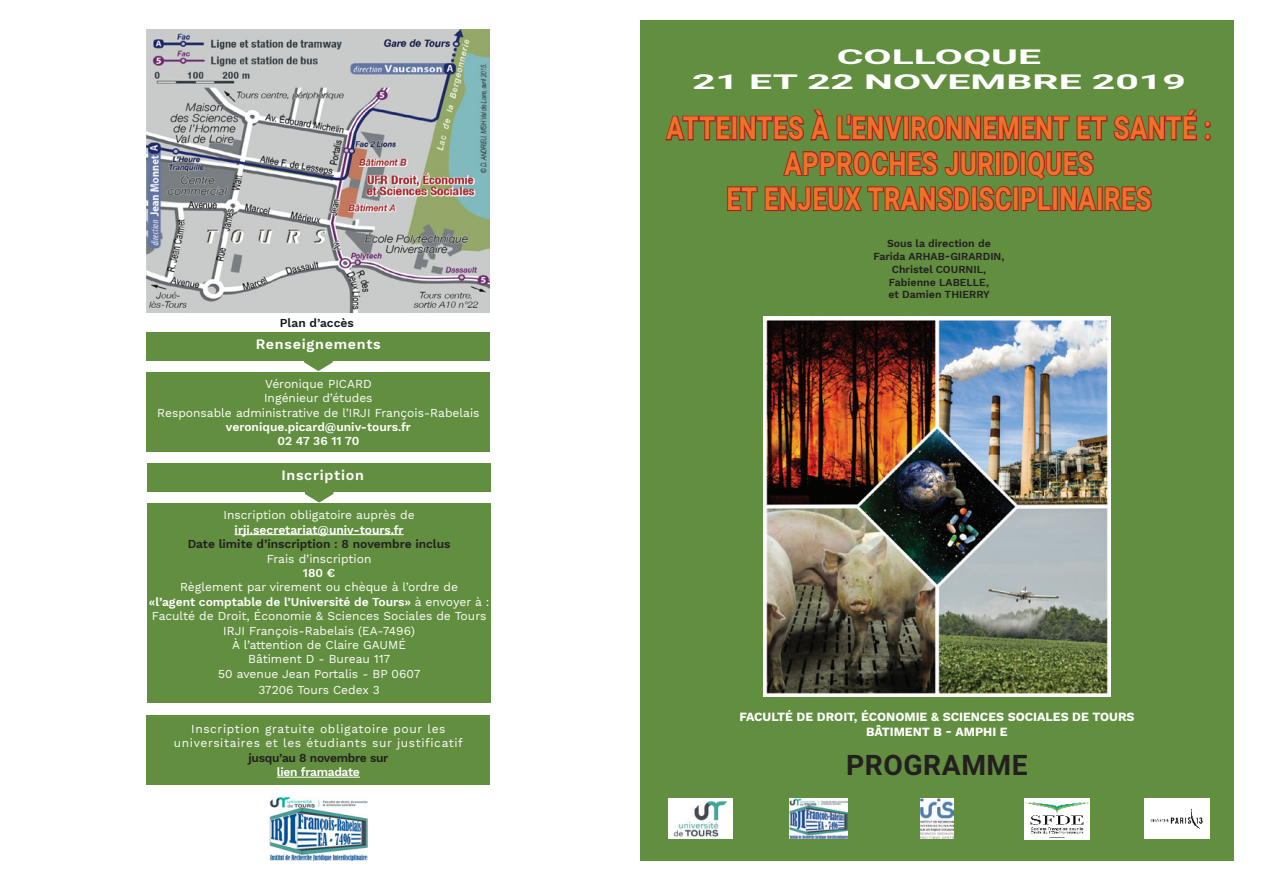
<style>
.page{position:relative;width:1263px;height:893px;background:#fff}
.page>*{position:absolute;margin:0;border:0;box-sizing:border-box;transform-origin:0 0}
.t1{font:700 31.8px/35.2px "Roboto";letter-spacing:.025em;color:#f07228;text-align:center;scale:.8 1}
.t2{font:700 28.2px "Roboto";letter-spacing:.02em;color:#231f20}
.t3{font:700 20.4px/24.6px "Roboto";color:#fff;text-align:center;scale:2 1}
.t4{font:600 14.25px "Work Sans";letter-spacing:.05em;color:#fff}
.t5{font:700 12.3px/14.9px "Work Sans";color:#fff;text-align:center}
.t6{font:12px "Work Sans";color:#fff}
.t7{font:600 12px "Work Sans";color:#fff}
.t8{font:12px/14.4px "Work Sans";letter-spacing:.05em;color:#fff;text-align:center}
.t9{font:600 12px "Work Sans";color:#231f20}
.t10{font:600 12px "Work Sans";letter-spacing:-.02em;color:#231f20}
.t11{font:600 12px "Work Sans";letter-spacing:-.02em;color:#fff}
.t12{font:600 12px "Work Sans";color:#131d26}
.t13{font:600 10.65px/12.8px "Work Sans";color:#231f20;text-align:center}
.s1{font-weight:400}
</style>
<div class="page">
<div style="left:640px;top:20px;width:594px;height:840px;background:#628e40"></div>
<img style="left:1024px;top:799px;width:65px;height:40px">
<img style="left:1144px;top:798px;width:65px;height:40px">
<img style="left:668px;top:798px;width:65px;height:40px">
<img style="left:790px;top:798px;width:58px;height:40px">
<svg style="left:665px;top:115px;width:66px;height:26px"></svg>
<div style="left:731px;top:116px;width:6px;height:24px;border:2px solid #a62222"></div>
<svg style="left:739px;top:109px;width:165px;height:32px"></svg>
<div style="left:903px;top:116px;width:6px;height:24px;border:2px solid #a62222"></div>
<svg style="left:911px;top:109px;width:300px;height:32px"></svg>
<svg style="left:727px;top:150px;width:371px;height:62px"></svg>
<div style="left:1097px;top:186px;width:6px;height:25px;border:2px solid #a62222"></div>
<svg style="left:1104px;top:186px;width:48px;height:26px"></svg>
<img style="left:921px;top:799px;width:32px;height:39px">
<img style="left:763px;top:316px;width:347px;height:381px">
<img style="left:147px;top:30px;width:342px;height:283px">
<div style="left:147px;top:372px;width:343px;height:80px;background:#628e3f"></div>
<div style="left:147px;top:332px;width:343px;height:28px;background:#628e3f"></div>
<svg style="left:304px;top:360px;width:29px;height:11px"></svg>
<div style="left:147px;top:463px;width:344px;height:29px;background:#628e3f"></div>
<svg style="left:305px;top:492px;width:28px;height:11px"></svg>
<div style="left:147px;top:504px;width:344px;height:199px;background:#628e3f"></div>
<hr style="left:235px;top:534px;width:169px;height:1px;background:#fff">
<img style="left:269px;top:797px;width:98px;height:63px">
<div style="left:147px;top:716px;width:343px;height:69px;background:#628e3f"></div>
<hr style="left:277px;top:777px;width:83px;height:1px;background:#fff">
<p class="t12" style="left:280px;top:316px;width:76px">Plan d’accès</p>
<p class="t4" style="left:256px;top:335px;width:127px">Renseignements</p>
<p class="t6" style="left:265px;top:377px;width:108px">Véronique PICARD</p>
<p class="t6" style="left:264px;top:391px;width:110px">Ingénieur d’études</p>
<p class="t6" style="left:157px;top:405px;width:324px">Responsable administrative de l’IRJI François-Rabelais</p>
<p class="t7" style="left:226px;top:420px;width:187px">veronique.picard@univ-tours.fr</p>
<p class="t7" style="left:277px;top:434px;width:83px">02 47 36 11 70</p>
<p class="t4" style="left:281px;top:467px;width:84px">Inscription</p>
<p class="t6" style="left:224px;top:508px;width:193px">Inscription obligatoire auprès de</p>
<p class="t7" style="left:235px;top:523px;width:170px">irji.secretariat@univ-tours.fr</p>
<p class="t9" style="left:188px;top:537px;width:264px">Date limite d’inscription : 8 novembre inclus</p>
<p class="t6" style="left:267px;top:551px;width:106px">Frais d’inscription</p>
<p class="t7" style="left:303px;top:566px;width:34px">180 €</p>
<p class="t6" style="left:180px;top:580px;width:279px">Règlement par virement ou chèque à l’ordre de</p>
<p class="t7" style="left:149px;top:595px;width:342px">«l’agent comptable de l’Université de Tours» <span class="s1">à envoyer à :</span></p>
<p class="t6" style="left:152px;top:609px;width:336px">Faculté de Droit, Économie &amp; Sciences Sociales de Tours</p>
<p class="t6" style="left:223px;top:623px;width:193px">IRJI François-Rabelais (EA-7496)</p>
<p class="t6" style="left:232px;top:638px;width:175px">À l’attention de Claire GAUMÉ</p>
<p class="t6" style="left:248px;top:652px;width:143px">Bâtiment D - Bureau 117</p>
<p class="t6" style="left:218px;top:667px;width:204px">50 avenue Jean Portalis - BP 0607</p>
<p class="t6" style="left:258px;top:683px;width:123px">37206 Tours Cedex 3</p>
<p class="t8" style="left:174px;top:722px;width:291px">Inscription gratuite obligatoire pour les universitaires et les étudiants sur justificatif</p>
<p class="t10" style="left:248px;top:751px;width:141px">jusqu’au 8 novembre sur</p>
<p class="t11" style="left:277px;top:765px;width:84px">lien framadate</p>
<p class="t3" style="left:692px;top:44px;width:248px">COLLOQUE<br>21 ET 22 NOVEMBRE 2019</p>
<p class="t1" style="left:667px;top:109px;width:682px">ATTEINTES À L'ENVIRONNEMENT ET SANTÉ :<br>APPROCHES JURIDIQUES<br>ET ENJEUX TRANSDISCIPLINAIRES</p>
<p class="t13" style="left:873px;top:238px;width:132px">Sous la direction de<br>Farida ARHAB-GIRARDIN,<br>Christel COURNIL,<br>Fabienne LABELLE,<br>et Damien THIERRY</p>
<p class="t5" style="left:739px;top:710px;width:397px">FACULTÉ DE DROIT, ÉCONOMIE &amp; SCIENCES SOCIALES DE TOURS<br>BÂTIMENT B - AMPHI E</p>
<p class="t2" style="left:846px;top:745px;width:183px">PROGRAMME</p>
</div>
